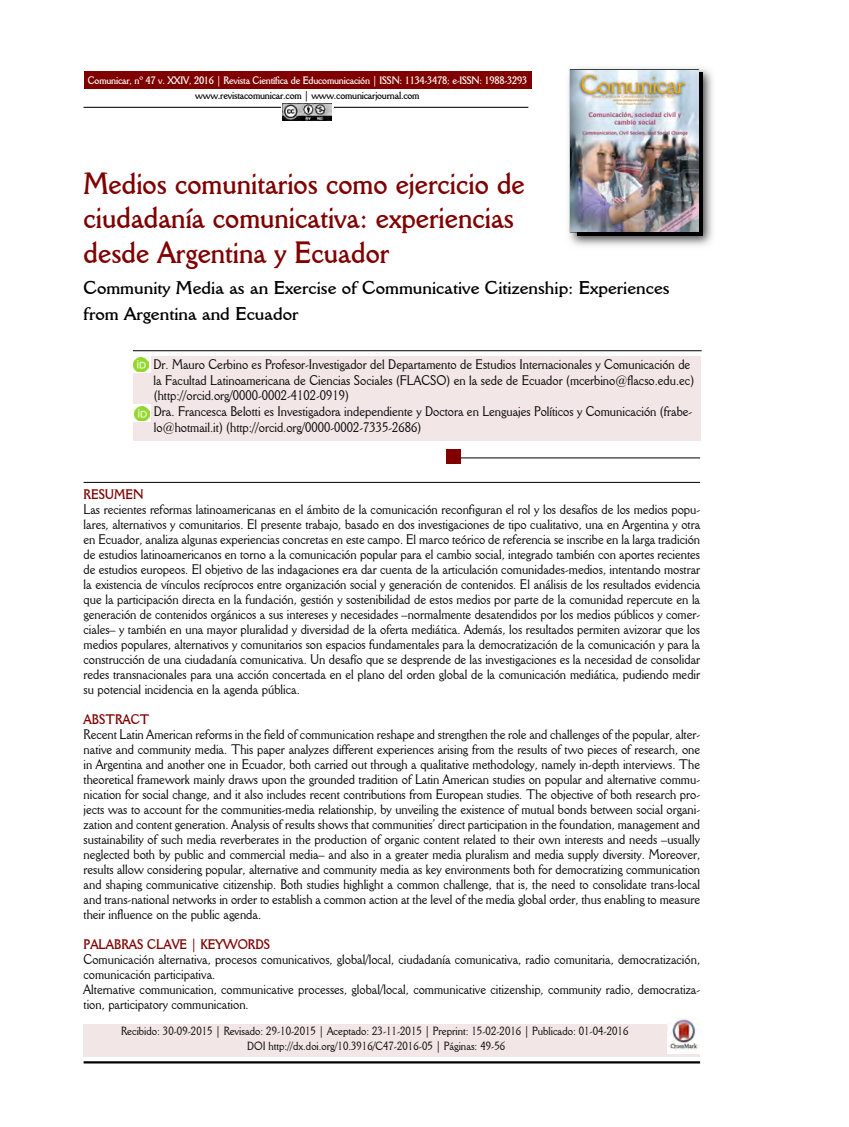
<style>
.page{position:relative;width:849px;height:1127px;background:#fff}
.page>*{position:absolute;margin:0;border:0;box-sizing:border-box;transform-origin:0 0}
.t1{font:700 30px/34.5px "Della Robbia BT";color:#800000;scale:.9 1}
.t2{font:700 18px/26px "Della Robbia BT";color:#000}
.t3{font:13.5px/15px "Della Robbia BT";color:#000;scale:.9 1}
.t4{font:700 13.5px "Della Robbia BT";color:#800000;scale:.9 1}
.t5{font:11.55px/15px "Della Robbia BT";color:#000;text-align:center;scale:.9 1}
.t6{font:700 10.5px "Della Robbia BT";letter-spacing:-.02em;color:#fff;scale:.9 1}
.t7{font:700 10.5px "Della Robbia BT";letter-spacing:-.02em;color:#000;scale:.9 1}
</style>
<div class="page">
<svg style="left:83px;top:106px;width:446px;height:2px"></svg>
<div style="left:84px;top:71px;width:448px;height:17px;background:#800000"></div>
<div style="left:133px;top:356px;width:567px;height:84px;background:#f2e6e6"></div>
<div style="left:84px;top:1024px;width:616px;height:33px;background:#f2e6e6"></div>
<img style="left:568px;top:68px;width:145px;height:178px">
<img style="left:577px;top:73px;width:125px;height:163px">
<img style="left:571px;top:70px;width:127px;height:162px">
<svg style="left:132px;top:350px;width:570px;height:1px"></svg>
<svg style="left:83px;top:481px;width:618px;height:2px"></svg>
<svg style="left:461px;top:457px;width:240px;height:1px"></svg>
<div style="left:668px;top:1018px;width:32px;height:35px;background:#fff"></div>
<img style="left:668px;top:1018px;width:32px;height:32px">
<hr style="left:84px;top:1061px;width:616px;height:2px;background:#000">
<div style="left:446px;top:449px;width:15px;height:14px;background:#800000"></div>
<div style="left:133px;top:355px;width:17px;height:18px;background:#fff"></div>
<img style="left:134px;top:357px;width:15px;height:15px">
<div style="left:281px;top:103px;width:53px;height:18px;background:#fff"></div>
<img style="left:282px;top:103px;width:50px;height:18px">
<svg style="left:133px;top:404px;width:18px;height:18px"></svg>
<img style="left:134px;top:406px;width:15px;height:15px">
<p class="t6" style="left:88px;top:74px;width:490px">Comunicar, nº 47 v. XXIV, 2016 | Revista Científica de Educomunicación | ISSN: 1134-3478; e-ISSN: 1988-3293</p>
<p class="t7" style="left:195px;top:88px;width:251px">www.revistacomunicar.com | www.comunicarjournal.com</p>
<h1 class="t1" style="left:84px;top:165px;width:492px">Medios comunitarios como ejercicio de ciudadanía comunicativa: experiencias desde Argentina y Ecuador</h1>
<h2 class="t2" style="left:84px;top:275px;width:588px">Community Media as an Exercise of Communicative Citizenship: Experiences from Argentina and Ecuador</h2>
<p class="t3" style="left:153px;top:356px;width:602px;line-height:15.8px">Dr. Mauro Cerbino es Profesor-Investigador del Departamento de Estudios Internacionales y Comunicación de la Facultad Latinoamericana de Ciencias Sociales (FLACSO) en la sede de Ecuador (mcerbino@flacso.edu.ec) (http://orcid.org/0000-0002-4102-0919)<br>Dra. Francesca Belotti es Investigadora independiente y Doctora en Lenguajes Políticos y Comunicación (frabe&shy;lo@hotmail.it) (http://orcid.org/0000-0002-7335-2686)</p>
<p class="t4" style="left:84px;top:485px;width:68px">RESUMEN</p>
<p class="t3" style="left:84px;top:501px;width:687px;text-align:justify">Las recientes reformas latinoamericanas en el ámbito de la comunicación reconfiguran el rol y los desafíos de los medios popu&shy;lares, alternativos y comunitarios. El presente trabajo, basado en dos investigaciones de tipo cualitativo, una en Argentina y otra en Ecuador, analiza algunas experiencias concretas en este campo. El marco teórico de referencia se inscribe en la larga tradición de estudios latinoamericanos en torno a la comunicación popular para el cambio social, integrado también con aportes recientes de estudios europeos. El objetivo de las indagaciones era dar cuenta de la articulación comunidades-medios, intentando mostrar la existencia de vínculos recíprocos entre organización social y generación de contenidos. El análisis de los resultados evidencia que la participación directa en la fundación, gestión y sostenibilidad de estos medios por parte de la comunidad repercute en la generación de contenidos orgánicos a sus intereses y necesidades –normalmente desatendidos por los medios públicos y comer&shy;ciales– y también en una mayor pluralidad y diversidad de la oferta mediática. Además, los resultados permiten avizorar que los medios populares, alternativos y comunitarios son espacios fundamentales para la democratización de la comunicación y para la construcción de una ciudadanía comunicativa. Un desafío que se desprende de las investigaciones es la necesidad de consolidar redes transnacionales para una acción concertada en el plano del orden global de la comunicación mediática, pudiendo medir su potencial incidencia en la agenda pública.</p>
<p class="t4" style="left:84px;top:710px;width:75px">ABSTRACT</p>
<p class="t3" style="left:84px;top:726px;width:687px;text-align:justify">Recent Latin American reforms in the field of communication reshape and strengthen the role and challenges of the popular, alter&shy;native and community media. This paper analyzes different experiences arising from the results of two pieces of research, one in Argentina and another one in Ecuador, both carried out through a qualitative methodology, namely in-depth interviews. The theoretical framework mainly draws upon the grounded tradition of Latin American studies on popular and alternative commu&shy;nication for social change, and it also includes recent contributions from European studies. The objective of both research pro&shy;jects was to account for the communities-media relationship, by unveiling the existence of mutual bonds between social organi&shy;zation and content generation. Analysis of results shows that communities’ direct participation in the foundation, management and sustainability of such media reverberates in the production of organic content related to their own interests and needs –usually neglected both by public and commercial media– and also in a greater media pluralism and media supply diversity. Moreover, results allow considering popular, alternative and community media as key environments both for democratizing communication and shaping communicative citizenship. Both studies highlight a common challenge, that is, the need to consolidate trans-local and trans-national networks in order to establish a common action at the level of the media global order, thus enabling to measure their influence on the public agenda.</p>
<p class="t4" style="left:84px;top:935px;width:209px">PALABRAS CLAVE | KEYWORDS</p>
<p class="t3" style="left:84px;top:951px;width:687px">Comunicación alternativa, procesos comunicativos, global/local, ciudadanía comunicativa, radio comunitaria, democratización, comunicación participativa.<br>Alternative communication, communicative processes, global/local, communicative citizenship, community radio, democratiza&shy;tion, participatory communication.</p>
<p class="t5" style="left:121px;top:1023px;width:565px">Recibido: 30-09-2015 | Revisado: 29-10-2015 | Aceptado: 23-11-2015 | Preprint: 15-02-2016 | Publicado: 01-04-2016<br>DOI http://dx.doi.org/10.3916/C47-2016-05 | Páginas: 49-56</p>
</div>
